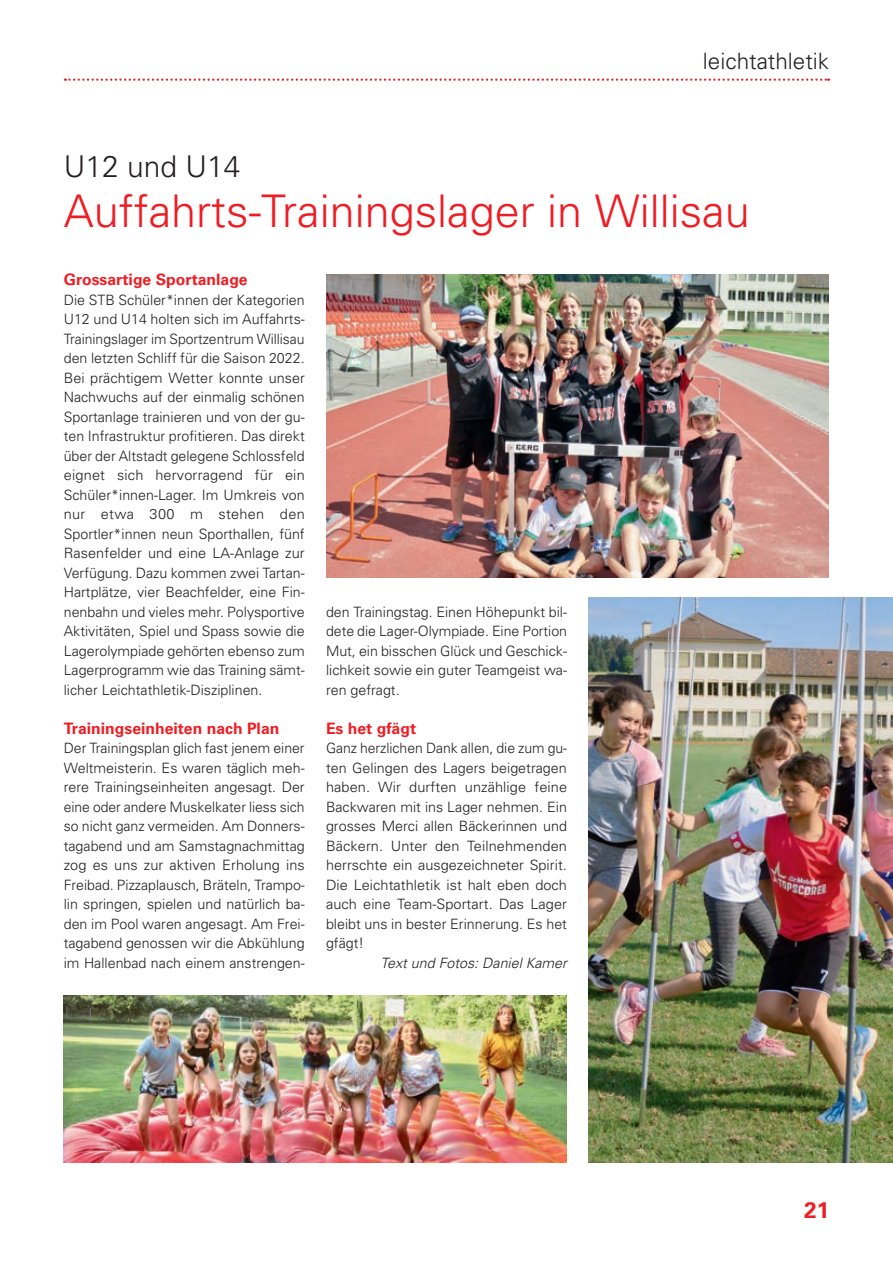
<style>
.page{position:relative;width:893px;height:1263px;background:#fff}
.page>*{position:absolute;margin:0;border:0;box-sizing:border-box;transform-origin:0 0}
.t1{font:300 45px "Univers";color:#ee1d23}
.t2{font:300 30px "Univers";color:#231f20}
.t3{font:300 22.5px "Univers";color:#231f20}
.t4{font:700 22.5px "Univers";color:#ee1d23}
.t5{font:700 15.75px "Univers";color:#ee1d23}
.t6{font:300 14.25px/19.5px "Univers";color:#231f20;text-align:justify}
.t7{font:italic 300 14.25px "Univers";color:#231f20}
</style>
<div class="page">
<svg style="left:65px;top:79px;width:764px;height:2px"></svg>
<img style="left:588px;top:597px;width:305px;height:566px">
<img style="left:326px;top:275px;width:503px;height:303px">
<img style="left:64px;top:995px;width:503px;height:168px">
<h3 class="t3" style="left:703px;top:47px;width:128px">leichtathletik</h3>
<h2 class="t2" style="left:64px;top:148px;width:178px">U12 und U14</h2>
<h1 class="t1" style="left:64px;top:184px;width:687px">Auffahrts-Trainingslager in Willisau</h1>
<p class="t5" style="left:64px;top:270px;width:185px">Grossartige Sportanlage</p>
<p class="t6" style="left:64px;top:290px;width:243px">Die STB Schüler*innen der Kategorien U12 und U14 holten sich im Auffahrts-Trainingslager im Sportzentrum Willisau den letzten Schliff für die Saison 2022.<br>Bei prächtigem Wetter konnte unser Nachwuchs auf der einmalig schönen Sportanlage trainieren und von der gu&shy;ten Infrastruktur profitieren. Das direkt über der Altstadt gelegene Schlossfeld eignet sich hervorragend für ein Schüler*innen-Lager. Im Umkreis von nur etwa 300 m stehen den Sportler*innen neun Sporthallen, fünf Rasenfelder und eine LA-Anlage zur Verfügung. Dazu kommen zwei Tartan-Hartplätze, vier Beachfelder, eine Fin&shy;nenbahn und vieles mehr. Polysportive Aktivitäten, Spiel und Spass sowie die Lagerolympiade gehörten ebenso zum Lagerprogramm wie das Training sämt&shy;licher Leichtathletik-Disziplinen.</p>
<p class="t5" style="left:64px;top:719px;width:217px">Trainingseinheiten nach Plan</p>
<p class="t6" style="left:64px;top:738px;width:242px">Der Trainingsplan glich fast jenem einer Weltmeisterin. Es waren täglich meh&shy;rere Trainingseinheiten angesagt. Der eine oder andere Muskelkater liess sich so nicht ganz vermeiden. Am Donners&shy;tagabend und am Samstagnachmittag zog es uns zur aktiven Erholung ins Freibad. Pizzaplausch, Bräteln, Trampo&shy;lin springen, spielen und natürlich ba&shy;den im Pool waren angesagt. Am Frei&shy;tagabend genossen wir die Abkühlung im Hallenbad nach einem anstrengen-</p>
<p class="t6" style="left:326px;top:602px;width:243px">den Trainingstag. Einen Höhepunkt bil&shy;dete die Lager-Olympiade. Eine Portion Mut, ein bisschen Glück und Geschick&shy;lichkeit sowie ein guter Teamgeist wa&shy;ren gefragt.</p>
<p class="t5" style="left:326px;top:719px;width:92px">Es het gfägt</p>
<p class="t6" style="left:326px;top:738px;width:243px">Ganz herzlichen Dank allen, die zum gu&shy;ten Gelingen des Lagers beigetragen haben. Wir durften unzählige feine Backwaren mit ins Lager nehmen. Ein grosses Merci allen Bäckerinnen und Bäckern. Unter den Teilnehmenden herrschte ein ausgezeichneter Spirit.<br>Die Leichtathletik ist halt eben doch auch eine Team-Sportart. Das Lager bleibt uns in bester Erinnerung. Es het gfägt!</p>
<p class="t7" style="left:381px;top:954px;width:188px">Text und Fotos: Daniel Kamer</p>
<h3 class="t4" style="left:804px;top:1197px;width:27px">21</h3>
</div>
